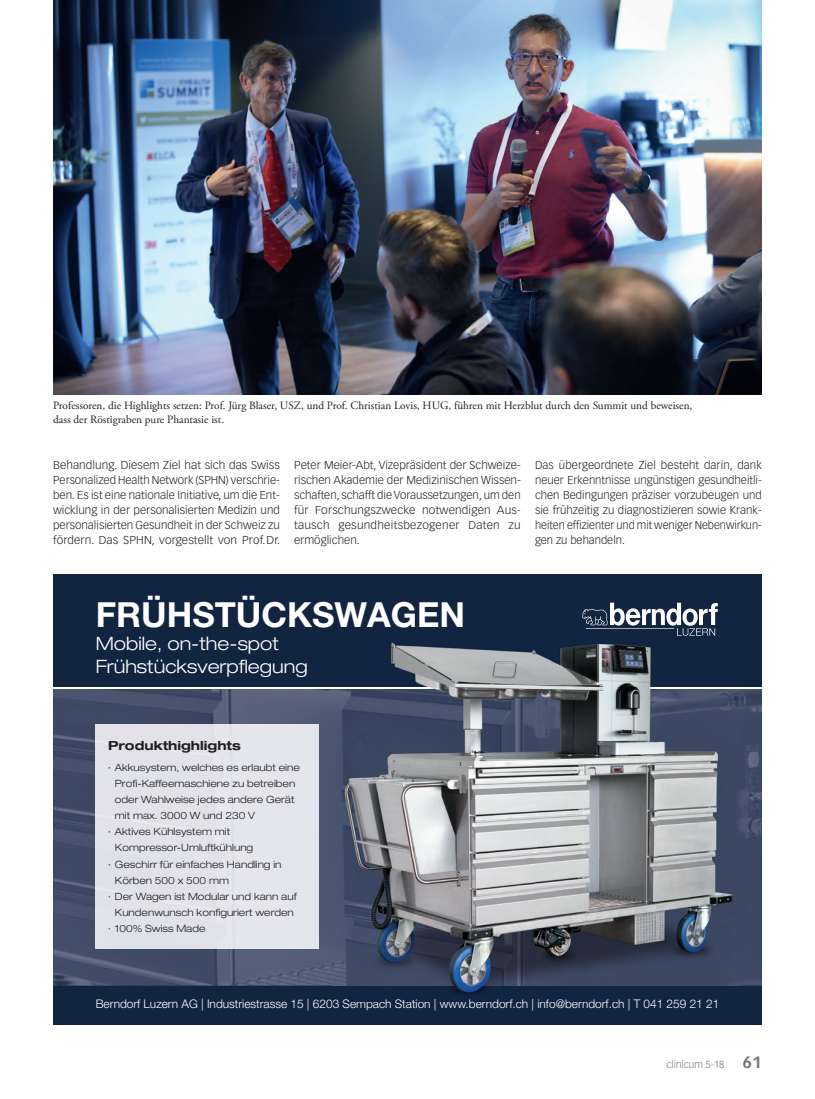
<style>
.page{position:relative;width:815px;height:1099px;background:#fff}
.page>*{position:absolute;margin:0;border:0;box-sizing:border-box;transform-origin:0 0}
.t1{font:700 34.62px "Helvetica Neue LT Pro";color:#fff}
.t2{font:300 expanded 18.38px/23px "Helvetica Neue LT Pro";color:#fff}
.t3{font:700 expanded 12.5px "Helvetica Neue LT Pro";color:#231f20}
.t4{font:300 11.88px "Helvetica Neue LT Pro";color:#fff}
.Lauftext{font:300 11.25px/15px "Vectora LT Std";color:#231f20;text-align:justify}
.Lauftext-2{font:300 11.25px/15px "Vectora LT Std";color:#231f20;text-align:justify;scale:1.05 1}
.Legende{font:11.25px/13.5px "Adobe Garamond Pro";color:#231f20}
.t5{font:300 expanded 10px "Helvetica Neue LT Pro";color:#231f20}
.t6{font:300 10px "Vectora LT Std";color:#76787b}
.s1{font-weight:700;font-size:16.25px}
</style>
<div class="page">
<img style="left:53px;top:0;width:709px;height:394px">
<div style="left:53px;top:574px;width:709px;height:450px;background:#112541"></div>
<img style="left:53px;top:688px;width:709px;height:297px">
<div style="left:96px;top:725px;width:223px;height:223px;background:#e2e3ea"></div>
<hr style="left:53px;top:687px;width:709px;height:1px;background:#fff">
<img style="left:333px;top:635px;width:405px;height:359px">
<svg style="left:582px;top:602px;width:136px;height:33px"></svg>
<p class="Legende" style="left:53px;top:399px;width:641px">Professoren, die Highlights setzen: Prof. Jürg Blaser, USZ, und Prof. Christian Lovis, HUG, führen mit Herzblut durch den Summit und beweisen, dass der Röstigraben pure Phantasie ist.</p>
<p class="Lauftext-2" style="left:53px;top:458px;width:218px">Behandlung. Diesem Ziel hat sich das Swiss Personalized Health Network (SPHN) verschrie&shy;ben. Es ist eine nationale Initiative, um die Ent&shy;wicklung in der personalisierten Medizin und personalisierten Gesundheit in der Schweiz zu fördern. Das SPHN, vorgestellt von Prof.Dr.</p>
<p class="Lauftext" style="left:294px;top:458px;width:228px">Peter Meier-Abt, Vizepräsident der Schweize&shy;rischen Akademie der Medizinischen Wissen&shy;schaften, schafft die Voraussetzungen, um den für Forschungszwecke notwendigen Aus&shy;tausch gesundheitsbezogener Daten zu ermöglichen.</p>
<p class="Lauftext" style="left:535px;top:458px;width:228px">Das übergeordnete Ziel besteht darin, dank neuer Erkenntnisse ungünstigen gesundheitli&shy;chen Bedingungen präziser vorzubeugen und sie frühzeitig zu diagnostizieren sowie Krank&shy;heiten effizienter und mit weniger Nebenwirkun&shy;gen zu behandeln.</p>
<p class="t1" style="left:96px;top:593px;width:371px">FRÜHSTÜCKSWAGEN</p>
<p class="t2" style="left:96px;top:632px;width:214px">Mobile, on-the-spot<br>Frühstücksverpflegung</p>
<p class="t3" style="left:108px;top:737px;width:134px">Produkthighlights</p>
<p class="t5" style="left:108px;top:761px;width:193px">· Akkusystem, welches es erlaubt eine</p>
<p class="t5" style="left:115px;top:777px;width:182px">Profi-Kaffeemaschiene zu betreiben</p>
<p class="t5" style="left:115px;top:793px;width:181px">oder Wahlweise jedes andere Gerät</p>
<p class="t5" style="left:115px;top:809px;width:142px">mit max. 3000 W und 230 V</p>
<p class="t5" style="left:108px;top:825px;width:124px">· Aktives Kühlsystem mit</p>
<p class="t5" style="left:115px;top:841px;width:140px">Kompressor-Umluftkühlung</p>
<p class="t5" style="left:108px;top:858px;width:175px">· Geschirr für einfaches Handling in</p>
<p class="t5" style="left:115px;top:874px;width:116px">Körben 500 x 500 mm</p>
<p class="t5" style="left:108px;top:890px;width:190px">· Der Wagen ist Modular und kann auf</p>
<p class="t5" style="left:115px;top:906px;width:180px">Kundenwunsch konfiguriert werden</p>
<p class="t5" style="left:108px;top:922px;width:99px">· 100% Swiss Made</p>
<p class="t4" style="left:96px;top:996px;width:324px">Berndorf Luzern AG | Industriestrasse 15 | 6203 Sempach St ti</p>
<p class="t4" style="left:434px;top:996px;width:4px">|</p>
<p class="t4" style="left:469px;top:996px;width:8px">b</p>
<p class="t4" style="left:588px;top:996px;width:132px">d f h|T0412592121</p>
<p class="t4" style="left:492px;top:996px;width:127px">d f h | i f @bern or .c</p>
<p class="t4" style="left:406px;top:996px;width:118px">a on www. ern or .c</p>
<p class="t4" style="left:540px;top:996px;width:18px">n o</p>
<p class="t6" style="left:667px;top:1058px;width:97px">clinicum 5-18 <span class="s1">61</span></p>
</div>
